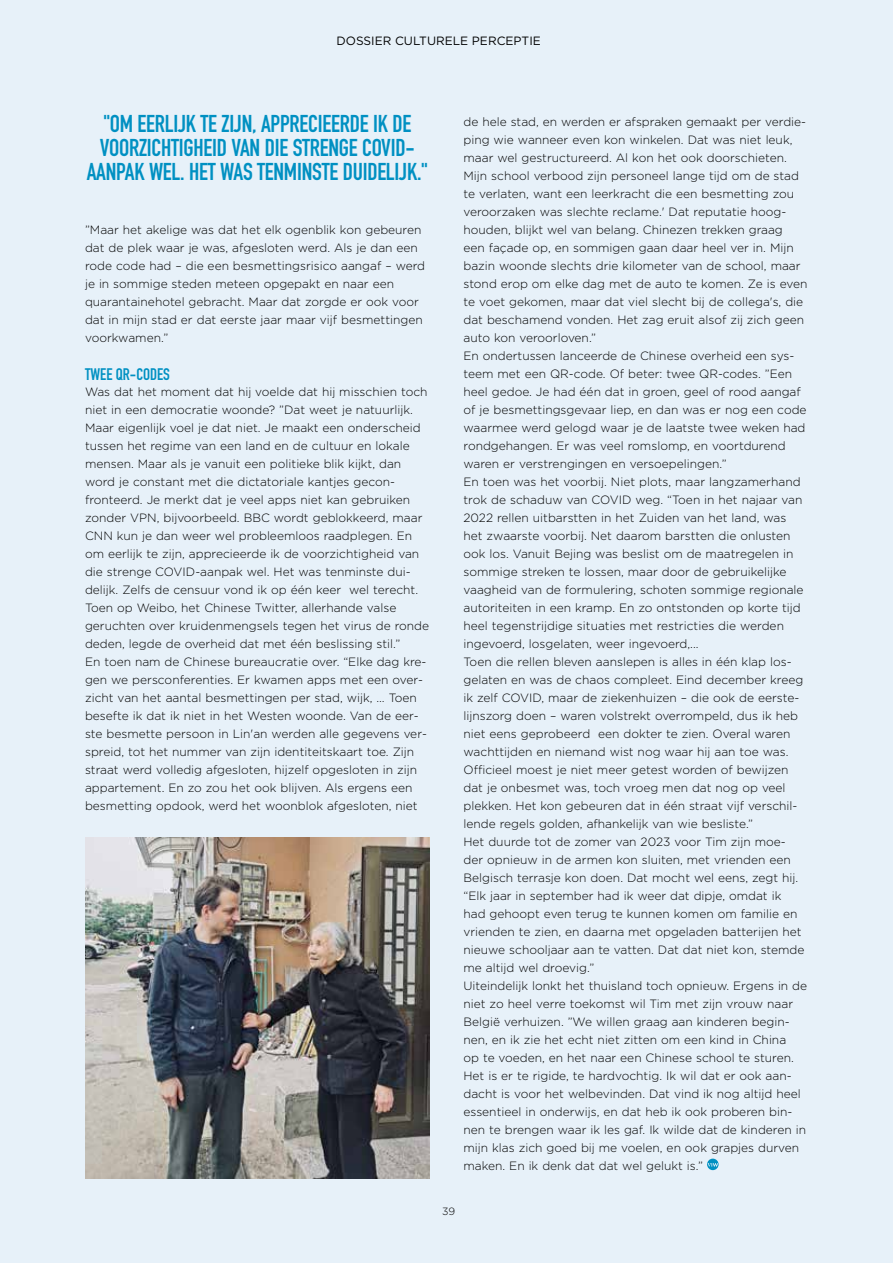
<style>
.page{position:relative;width:893px;height:1263px;background:#e7f1f9}
.page>*{position:absolute;margin:0;border:0;box-sizing:border-box;transform-origin:0 0}
.t1{font:700 24px/24px "DIN Condensed";letter-spacing:-.01em;color:#0090c2;text-align:center}
.t2{font:700 16.5px "DIN Condensed";color:#0090c2}
.t3{font:300 12px/18px "Gotham";color:#000}
.t4{font:12px "Gotham";color:#000}
.t5{font:300 10.5px "Gotham";color:#000}
</style>
<div class="page">
<svg style="left:707px;top:1158px;width:12px;height:12px"></svg>
<img style="left:85px;top:838px;width:344px;height:341px">
<p class="t4" style="left:336px;top:33px;width:206px">DOSSIER CULTURELE PERCEPTIE</p>
<h1 class="t1" style="left:87px;top:112px;width:343px">"OM EERLIJK TE ZIJN, APPRECIEERDE IK DE<br>VOORZICHTIGHEID VAN DIE STRENGE COVID-<br>AANPAK WEL. HET WAS TENMINSTE DUIDELIJK."</h1>
<p class="t3" style="left:85px;top:220px;width:342px">”Maar het akelige was dat het elk ogenblik kon gebeuren dat de plek waar je was, afgesloten werd. Als je dan een rode code had – die een besmettingsrisico aangaf – werd je in sommige steden meteen opgepakt en naar een quarantainehotel gebracht. Maar dat zorgde er ook voor dat in mijn stad er dat eerste jaar maar vijf besmettingen voorkwamen.”</p>
<h2 class="t2" style="left:85px;top:363px;width:86px">TWEE QR-CODES</h2>
<p class="t3" style="left:85px;top:382px;width:346px">Was dat het moment dat hij voelde dat hij misschien toch niet in een democratie woonde? ”Dat weet je natuurlijk.<br>Maar eigenlijk voel je dat niet. Je maakt een onderscheid tussen het regime van een land en de cultuur en lokale mensen. Maar als je vanuit een politieke blik kijkt, dan word je constant met die dictatoriale kantjes gecon&shy;fronteerd. Je merkt dat je veel apps niet kan gebruiken zonder VPN, bijvoorbeeld. BBC wordt geblokkeerd, maar CNN kun je dan weer wel probleemloos raadplegen. En om eerlijk te zijn, apprecieerde ik de voorzichtigheid van die strenge COVID-aanpak wel. Het was tenminste dui&shy;delijk. Zelfs de censuur vond ik op één keer wel terecht.<br>Toen op Weibo, het Chinese Twitter, allerhande valse geruchten over kruidenmengsels tegen het virus de ronde deden, legde de overheid dat met één beslissing stil.”<br>En toen nam de Chinese bureaucratie over. “Elke dag kre&shy;gen we persconferenties. Er kwamen apps met een over&shy;zicht van het aantal besmettingen per stad, wijk, … Toen besefte ik dat ik niet in het Westen woonde. Van de eer&shy;ste besmette persoon in Lin'an werden alle gegevens ver&shy;spreid, tot het nummer van zijn identiteitskaart toe. Zijn straat werd volledig afgesloten, hijzelf opgesloten in zijn appartement. En zo zou het ook blijven. Als ergens een besmetting opdook, werd het woonblok afgesloten, niet</p>
<p class="t3" style="left:463px;top:112px;width:345px">de hele stad, en werden er afspraken gemaakt per verdie&shy;ping wie wanneer even kon winkelen. Dat was niet leuk, maar wel gestructureerd. Al kon het ook doorschieten.<br>Mijn school verbood zijn personeel lange tijd om de stad te verlaten, want een leerkracht die een besmetting zou veroorzaken was slechte reclame.' Dat reputatie hoog&shy;houden, blijkt wel van belang. Chinezen trekken graag<br>een façade op, en sommigen gaan daar heel ver in. Mijn bazin woonde slechts drie kilometer van de school, maar stond erop om elke dag met de auto te komen. Ze is even te voet gekomen, maar dat viel slecht bij de collega's, die dat beschamend vonden. Het zag eruit alsof zij zich geen auto kon veroorloven.”<br>En ondertussen lanceerde de Chinese overheid een sys&shy;teem met een QR-code. Of beter: twee QR-codes. ”Een heel gedoe. Je had één dat in groen, geel of rood aangaf of je besmettingsgevaar liep, en dan was er nog een code waarmee werd gelogd waar je de laatste twee weken had rondgehangen. Er was veel romslomp, en voortdurend waren er verstrengingen en versoepelingen.”<br>En toen was het voorbij. Niet plots, maar langzamerhand trok de schaduw van COVID weg. “Toen in het najaar van 2022 rellen uitbarstten in het Zuiden van het land, was het zwaarste voorbij. Net daarom barstten die onlusten ook los. Vanuit Bejing was beslist om de maatregelen in sommige streken te lossen, maar door de gebruikelijke vaagheid van de formulering, schoten sommige regionale autoriteiten in een kramp. En zo ontstonden op korte tijd heel tegenstrijdige situaties met restricties die werden ingevoerd, losgelaten, weer ingevoerd,...<br>Toen die rellen bleven aanslepen is alles in één klap los&shy;gelaten en was de chaos compleet. Eind december kreeg ik zelf COVID, maar de ziekenhuizen – die ook de eerste&shy;lijnszorg doen – waren volstrekt overrompeld, dus ik heb niet eens geprobeerd een dokter te zien. Overal waren wachttijden en niemand wist nog waar hij aan toe was.<br>Officieel moest je niet meer getest worden of bewijzen dat je onbesmet was, toch vroeg men dat nog op veel plekken. Het kon gebeuren dat in één straat vijf verschil&shy;lende regels golden, afhankelijk van wie besliste.”<br>Het duurde tot de zomer van 2023 voor Tim zijn moe&shy;der opnieuw in de armen kon sluiten, met vrienden een Belgisch terrasje kon doen. Dat mocht wel eens, zegt hij. “Elk jaar in september had ik weer dat dipje, omdat ik<br>had gehoopt even terug te kunnen komen om familie en vrienden te zien, en daarna met opgeladen batterijen het nieuwe schooljaar aan te vatten. Dat dat niet kon, stemde me altijd wel droevig.”<br>Uiteindelijk lonkt het thuisland toch opnieuw. Ergens in de niet zo heel verre toekomst wil Tim met zijn vrouw naar België verhuizen. ”We willen graag aan kinderen begin&shy;nen, en ik zie het echt niet zitten om een kind in China<br>op te voeden, en het naar een Chinese school te sturen.<br>Het is er te rigide, te hardvochtig. Ik wil dat er ook aan&shy;dacht is voor het welbevinden. Dat vind ik nog altijd heel essentieel in onderwijs, en dat heb ik ook proberen bin&shy;nen te brengen waar ik les gaf. Ik wilde dat de kinderen in mijn klas zich goed bij me voelen, en ook grapjes durven maken. En ik denk dat dat wel gelukt is.”</p>
<p class="t5" style="left:442px;top:1205px;width:15px">39</p>
</div>
